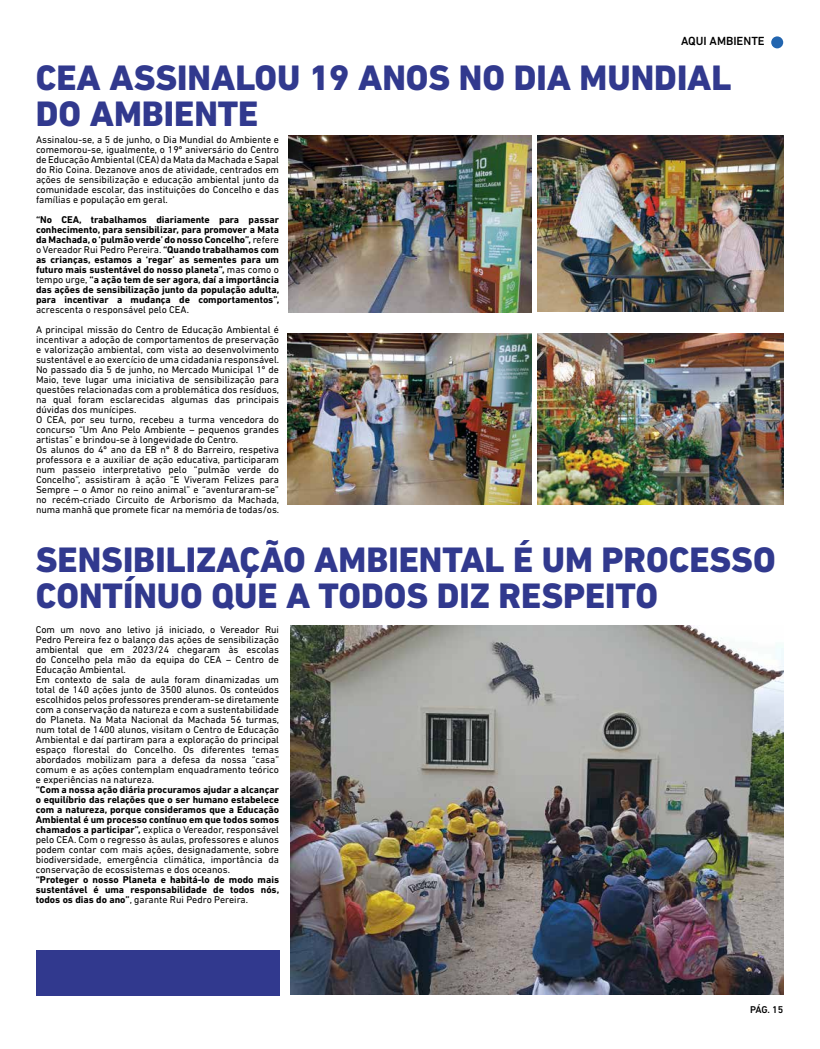
<style>
.page{position:relative;width:820px;height:1049px;background:#fff}
.page>*{position:absolute;margin:0;border:0;box-sizing:border-box;transform-origin:0 0}
.t1{font:800 36px/36px "DIN Next LT Pro";color:#31398e}
.t2{font:500 12px "DIN Next LT Pro";color:#000}
.t3{font:10px/10px "DIN Next LT Pro";color:#000}
.t4{font:700 10px/10px "DIN Next LT Pro";color:#000;text-align:justify}
.t5{font:500 10px "DIN Next LT Pro";color:#000}
.s1{font-weight:400}
.s2{font-weight:700}
</style>
<div class="page">
<svg style="left:770px;top:36px;width:12px;height:12px"></svg>
<img style="left:291px;top:625px;width:492px;height:369px">
<img style="left:288px;top:135px;width:243px;height:178px">
<img style="left:537px;top:136px;width:246px;height:175px">
<img style="left:287px;top:333px;width:244px;height:171px">
<img style="left:537px;top:333px;width:246px;height:171px">
<div style="left:36px;top:950px;width:243px;height:45px;background:#31398e"></div>
<p class="t2" style="left:681px;top:34px;width:85px">AQUI AMBIENTE</p>
<h1 class="t1" style="left:36px;top:60px;width:697px">CEA ASSINALOU 19 ANOS NO DIA MUNDIAL<br>DO AMBIENTE</h1>
<p class="t3" style="left:36px;top:134px;width:244px;text-align:justify">Assinalou-se, a 5 de junho, o Dia Mundial do Ambiente e comemorou-se, igualmente, o 19º aniversário do Centro de Educação Ambiental (CEA) da Mata da Machada e Sapal do Rio Coina. Dezanove anos de atividade, centrados em ações de sensibilização e educação ambiental junto da comunidade escolar, das instituições do Concelho e das famílias e população em geral.</p>
<p class="t4" style="left:36px;top:214px;width:244px">“No CEA, trabalhamos diariamente para passar conhecimento, para sensibilizar, para promover a Mata da Machada, o ‘pulmão verde’ do nosso Concelho”, <span class="s1">refere o Vereador Rui Pedro Pereira.</span> “Quando trabalhamos com as crianças, estamos a ‘regar’ as sementes para um futuro mais sustentável do nosso planeta”, <span class="s1">mas como o tempo urge,</span> “a ação tem de ser agora, daí a importância das ações de sensibilização junto da população adulta, para incentivar a mudança de comportamentos”,</p>
<p class="t3" style="left:36px;top:299px;width:244px;line-height:20px">acrescenta o responsável pelo CEA.<br>A principal missão do Centro de Educação Ambiental é</p>
<p class="t3" style="left:36px;top:334px;width:245px">incentivar a adoção de comportamentos de preservação e valorização ambiental, com vista ao desenvolvimento sustentável e ao exercício de uma cidadania responsável.<br>No passado dia 5 de junho, no Mercado Municipal 1º de Maio, teve lugar uma iniciativa de sensibilização para questões relacionadas com a problemática dos resíduos, na qual foram esclarecidas algumas das principais dúvidas dos munícipes.<br>O CEA, por seu turno, recebeu a turma vencedora do concurso “Um Ano Pelo Ambiente – pequenos grandes artistas” e brindou-se à longevidade do Centro.<br>Os alunos do 4º ano da EB nº 8 do Barreiro, respetiva professora e a auxiliar de ação educativa, participaram num passeio interpretativo pelo “pulmão verde do Concelho”, assistiram à ação “E Viveram Felizes para Sempre – o Amor no reino animal” e “aventuraram-se” no recém-criado Circuito de Arborismo da Machada, numa manhã que promete ficar na memória de todas/os.</p>
<h1 class="t1" style="left:36px;top:542px;width:741px">SENSIBILIZAÇÃO AMBIENTAL É UM PROCESSO<br>CONTÍNUO QUE A TODOS DIZ RESPEITO</h1>
<p class="t3" style="left:36px;top:624px;width:245px">Com um novo ano letivo já iniciado, o Vereador Rui Pedro Pereira fez o balanço das ações de sensibilização ambiental que em 2023/24 chegaram às escolas do Concelho pela mão da equipa do CEA – Centro de Educação Ambiental.<br>Em contexto de sala de aula foram dinamizadas um total de 140 ações junto de 3500 alunos. Os conteúdos escolhidos pelos professores prenderam-se diretamente com a conservação da natureza e com a sustentabilidade do Planeta. Na Mata Nacional da Machada 56 turmas, num total de 1400 alunos, visitam o Centro de Educação Ambiental e daí partiram para a exploração do principal espaço florestal do Concelho. Os diferentes temas abordados mobilizam para a defesa da nossa “casa” comum e as ações contemplam enquadramento teórico e experiências na natureza.</p>
<p class="t3" style="left:36px;top:784px;width:245px;text-align:justify"><span class="s2">“Com a nossa ação diária procuramos ajudar a alcançar o equilíbrio das relações que o ser humano estabelece com a natureza, porque consideramos que a Educação Ambiental é um processo contínuo em que todos somos chamados a participar”,</span> explica o Vereador, responsável pelo CEA. Com o regresso às aulas, professores e alunos podem contar com mais ações, designadamente, sobre biodiversidade, emergência climática, importância da conservação de ecossistemas e dos oceanos.</p>
<p class="t4" style="left:36px;top:874px;width:245px">“Proteger o nosso Planeta e habitá-lo de modo mais sustentável é uma responsabilidade de todos nós, todos os dias do ano”<span class="s1">, garante Rui Pedro Pereira.</span></p>
<p class="t5" style="left:749px;top:1004px;width:35px">PÁG. 15</p>
</div>
